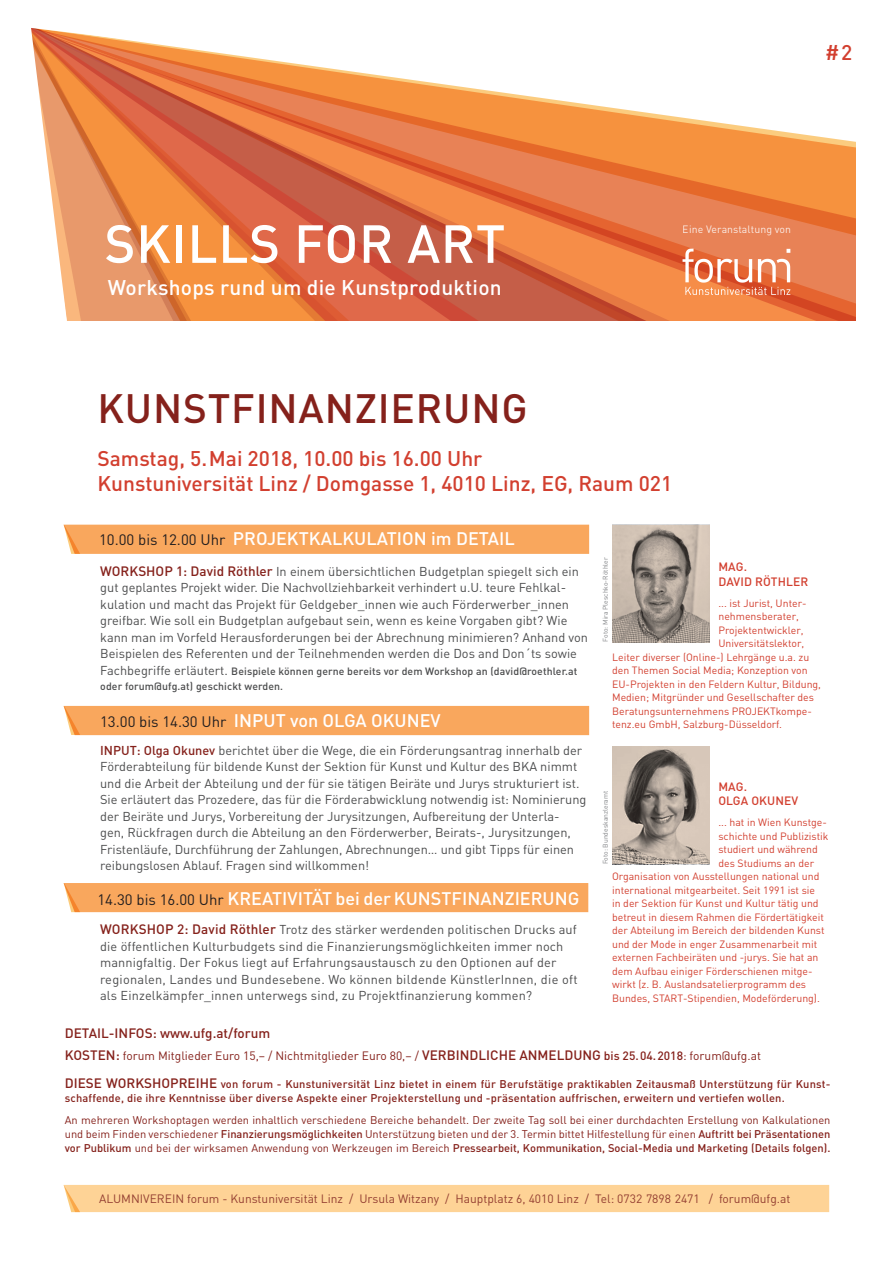
<style>
.page{position:relative;width:893px;height:1263px;background:#fff}
.page>*{position:absolute;margin:0;border:0;box-sizing:border-box;transform-origin:0 0}
.t1{font:500 52.8px "DIN";letter-spacing:.01em;color:#fff}
.t2{font:500 40.5px "DIN";letter-spacing:.02em;color:#85211b}
.t3{font:500 21px/25.2px "DIN";color:#d23f2f}
.t4{font:500 21px "DIN";letter-spacing:.01em;color:#fff}
.t5{font:500 18px "DIN";color:#fff}
.t6{font:500 13.5px "DIN";color:#85211b}
.t7{font:12.75px/16.5px "DIN";color:#4b4c4d}
.t8{font:12px "DIN";color:#943f32}
.t9{font:12px "DIN";color:#85211b}
.t10{font:500 12px/14.4px "DIN";letter-spacing:.01em;color:#d23f2f}
.t11{font:11.1px/14.2px "DIN";color:#85211b;text-align:justify}
.t12{font:500 11.1px/14.2px "DIN";letter-spacing:.015em;color:#85211b}
.t13{font:10.5px "DIN";color:#d23f2f}
.t14{font:500 10.5px/15px "DIN";letter-spacing:.01em;color:#4b4c4d}
.t15{font:10.5px "DIN";letter-spacing:.01em;color:#fff}
.t16{font:6.75px "DIN";color:#808285}
.s1{font-weight:400;font-size:15px;color:#231f20}
.s2{font-weight:500;font-size:13.5px;color:#85211b}
.s3{font-weight:400;font-size:12.75px}
.s4{font-weight:500;color:#85211b}
.s5{font-weight:500;font-size:13.5px}
.s6{font-weight:500}
.s7{font-size:13.5px}
</style>
<div class="page">
<svg style="left:639px;top:131px;width:217px;height:190px;background:#ee8546"></svg>
<svg style="left:83px;top:131px;width:556px;height:190px;background:#e17545"></svg>
<svg style="left:43px;top:131px;width:40px;height:190px"></svg>
<svg style="left:31px;top:28px;width:747px;height:103px"></svg>
<img style="left:681px;top:248px;width:111px;height:48px">
<div style="left:63px;top:525px;width:526px;height:29px;background:#f9a75d"></div>
<div style="left:63px;top:706px;width:526px;height:29px;background:#f9a75d"></div>
<div style="left:63px;top:883px;width:525px;height:29px;background:#f9a75d"></div>
<div style="left:64px;top:1185px;width:765px;height:27px;background:#fed396"></div>
<svg style="left:612px;top:525px;width:98px;height:117px;background:#ab9f94"></svg>
<svg style="left:612px;top:746px;width:98px;height:118px;background:#a79b90"></svg>
<h3 class="t3" style="left:825px;top:39px;width:28px"># 2</h3>
<h1 class="t1" style="left:104px;top:210px;width:402px">skills for art</h1>
<h3 class="t4" style="left:108px;top:274px;width:395px">Workshops rund um die Kunstproduktion</h3>
<p class="t15" style="left:683px;top:223px;width:110px">Eine Veranstaltung von</p>
<h2 class="t2" style="left:97px;top:382px;width:432px">Kunstfinanzierung</h2>
<h3 class="t3" style="left:97px;top:445px;width:576px">Samstag, 5. Mai 2018, 10.00 bis 16.00 Uhr<br>Kunstuniversität Linz / Domgasse 1, 4010 Linz, EG, Raum 021</h3>
<h3 class="t5" style="left:99px;top:527px;width:417px"><span class="s1">10.00 bis 12.00 Uhr</span> Projektkalkulation im Detail</h3>
<p class="t6" style="left:100px;top:562px;width:21px">WORKS</p>
<p class="t7" style="left:100px;top:563px;width:489px;text-indent:46px"><span class="s2">HOP 1: David Röthler</span> In einem übersichtlichen Budgetplan spiegelt sich ein gut geplantes Projekt wider. Die Nachvollziehbarkeit verhindert u.U. teure Fehlkal&shy;kulation und macht das Projekt für Geldgeber_innen wie auch Förderwerber_innen greifbar. Wie soll ein Budgetplan aufgebaut sein, wenn es keine Vorgaben gibt? Wie kann man im Vorfeld Herausforderungen bei der Abrechnung minimieren? Anhand von Beispielen des Referenten und der Teilnehmenden werden die Dos and Don´ts sowie</p>
<p class="t14" style="left:100px;top:663px;width:479px"><span class="s3">Fachbegriffe erläutert.</span> Beispiele können gerne bereits vor dem Workshop an (david@roethler.at oder forum@ufg.at) geschickt werden.</p>
<h3 class="t5" style="left:100px;top:709px;width:342px"><span class="s1">13.00 bis 14.30 Uhr</span> I nput von Olga Okunev</h3>
<p class="t7" style="left:100px;top:742px;width:488px"><span class="s4">IN PUT: Olga Okunev</span> berichtet über die Wege, die ein Förderungsantrag innerhalb der Förderabteilung für bildende Kunst der Sektion für Kunst und Kultur des BKA nimmt und die Arbeit der Abteilung und der für sie tätigen Beiräte und Jurys strukturiert ist.<br>Sie erläutert das Prozedere, das für die Förderabwicklung notwendig ist: Nominierung der Beiräte und Jurys, Vorbereitung der Jurysitzungen, Aufbereitung der Unterla&shy;gen, Rückfragen durch die Abteilung an den Förderwerber, Beirats-, Jurysitzungen, Fristenläufe, Durchführung der Zahlungen, Abrechnungen… und gibt Tipps für einen reibungslosen Ablauf. Fragen sind willkommen!</p>
<h3 class="t5" style="left:97px;top:887px;width:483px"><span class="s1">14.30 bis 16.00 Uhr</span> Kreativität bei der Kunstfinanzierung</h3>
<p class="t6" style="left:100px;top:921px;width:22px">WORKS</p>
<p class="t7" style="left:100px;top:921px;width:479px;text-indent:47px"><span class="s2">HOP 2: David Röthler</span> Trotz des stärker werdenden politischen Drucks auf die öffentlichen Kulturbudgets sind die Finanzierungsmöglichkeiten immer noch mannigfaltig. Der Fokus liegt auf Erfahrungsaustausch zu den Optionen auf der regionalen, Landes und Bundesebene. Wo können bildende KünstlerInnen, die oft als Einzelkämpfer_innen unterwegs sind, zu Projektfinanzierung kommen?</p>
<p class="t6" style="left:65px;top:1025px;width:17px">DETAIL</p>
<p class="t6" style="left:109px;top:1025px;width:14px">-INFOS</p>
<p class="t6" style="left:153px;top:1025px;width:119px">: www.ufg.at/forum</p>
<p class="t16" style="left:601px;top:642px;width:86px;rotate:-90deg">Foto: Mira Pleschko-Röthler</p>
<p class="t10" style="left:718px;top:559px;width:91px">Mag.<br>David Röth ler</p>
<p class="t13" style="left:718px;top:596px;width:90px">... ist Jurist, Unter-</p>
<p class="t13" style="left:718px;top:610px;width:82px">nehmensberater,</p>
<p class="t13" style="left:718px;top:623px;width:87px">Projektentwickler,</p>
<p class="t13" style="left:718px;top:637px;width:87px">Universitätslektor,</p>
<p class="t13" style="left:612px;top:650px;width:199px">Leiter diverser (Online-) Lehrgänge u.a. zu</p>
<p class="t13" style="left:612px;top:664px;width:197px">den Themen Social Media; Konzeption von</p>
<p class="t13" style="left:612px;top:677px;width:210px">EU-Projekten in den Feldern Kultur, Bildung,</p>
<p class="t13" style="left:612px;top:691px;width:203px">Medien; Mitgründer und Gesellschafter des</p>
<p class="t13" style="left:612px;top:704px;width:201px">Beratungsunternehmens PROJEKTkompe-</p>
<p class="t13" style="left:612px;top:718px;width:171px">tenz.eu GmbH, Salzburg-Düsseldorf.</p>
<p class="t10" style="left:718px;top:780px;width:81px;line-height:13.5px">Mag.<br>Olga Okunev</p>
<p class="t16" style="left:601px;top:864px;width:75px;rotate:-90deg">Foto: Bundeskanzleramt</p>
<p class="t13" style="left:718px;top:816px;width:110px">... hat in Wien Kunstge-</p>
<p class="t13" style="left:718px;top:829px;width:112px">schichte und Publizistik</p>
<p class="t13" style="left:718px;top:843px;width:101px">studiert und während</p>
<p class="t13" style="left:718px;top:856px;width:97px">des Studiums an der</p>
<p class="t13" style="left:612px;top:870px;width:209px">Organisation von Ausstellungen national und</p>
<p class="t13" style="left:612px;top:883px;width:204px">international mitgearbeitet. Seit 1991 ist sie</p>
<p class="t13" style="left:612px;top:897px;width:208px">in der Sektion für Kunst und Kultur tätig und</p>
<p class="t13" style="left:612px;top:910px;width:213px">betreut in diesem Rahmen die Fördertätigkeit</p>
<p class="t13" style="left:612px;top:924px;width:214px">der Abteilung im Bereich der bildenden Kunst</p>
<p class="t13" style="left:612px;top:937px;width:207px">und der Mode in enger Zusammenarbeit mit</p>
<p class="t13" style="left:612px;top:951px;width:208px">externen Fachbeiräten und -jurys. Sie hat an</p>
<p class="t13" style="left:612px;top:964px;width:202px">dem Aufbau einiger Förderschienen mitge-</p>
<p class="t13" style="left:612px;top:978px;width:195px">wirkt (z. B. Auslandsatelierprogramm des</p>
<p class="t13" style="left:612px;top:991px;width:209px">Bundes, START-Stipendien, Modeförderung).</p>
<p class="t9" style="left:65px;top:1048px;width:698px"><span class="s5">Kosten:</span> forum Mitglieder Euro 15,– / Nichtmitglieder Euro 80,– / <span class="s5">Verbindlich e Anm eldung</span> <span class="s6">bis 25. 04. 2018</span>: forum@ufg.at</p>
<p class="t12" style="left:65px;top:1076px;width:767px"><span class="s7">Diese Workshopreih e</span> von forum - Kunstuniversität Linz bietet in einem für Berufstätige praktikablen Zeitausmaß U nterstützung für Kunst&shy;schaffende, die ihre Kenntnisse über diverse Aspekte einer Projekterstellung und -präsentation auffrischen, erweitern und vertiefen wollen.</p>
<p class="t11" style="left:65px;top:1112px;width:767px">An mehreren Workshoptagen werden inhaltlich verschiedene Bereiche behandelt. Der zweite Tag soll bei einer durchdachten Erstellung von Kalkulationen und beim Finden verschiedener <span class="s6">Finanzierungsmöglichkeiten</span> Unterstützung bieten und der 3. Termin bittet Hilfestellung für einen <span class="s6">Auftritt bei Präsentationen vor Publikum</span> und bei der wirksamen Anwendung von Werkzeugen im Bereich <span class="s6">Pressearbeit, Kommunikation, Social-Media und Marketing (Details folgen).</span></p>
<p class="t8" style="left:99px;top:1192px;width:16px">Alumniverein</p>
<p class="t8" style="left:187px;top:1192px;width:605px">forum - Kunstuniversität Linz / Ursula Witzany / Hauptplatz 6, 4010 Linz / Tel: 0732 7898 2471 / forum@ufg.at</p>
</div>
